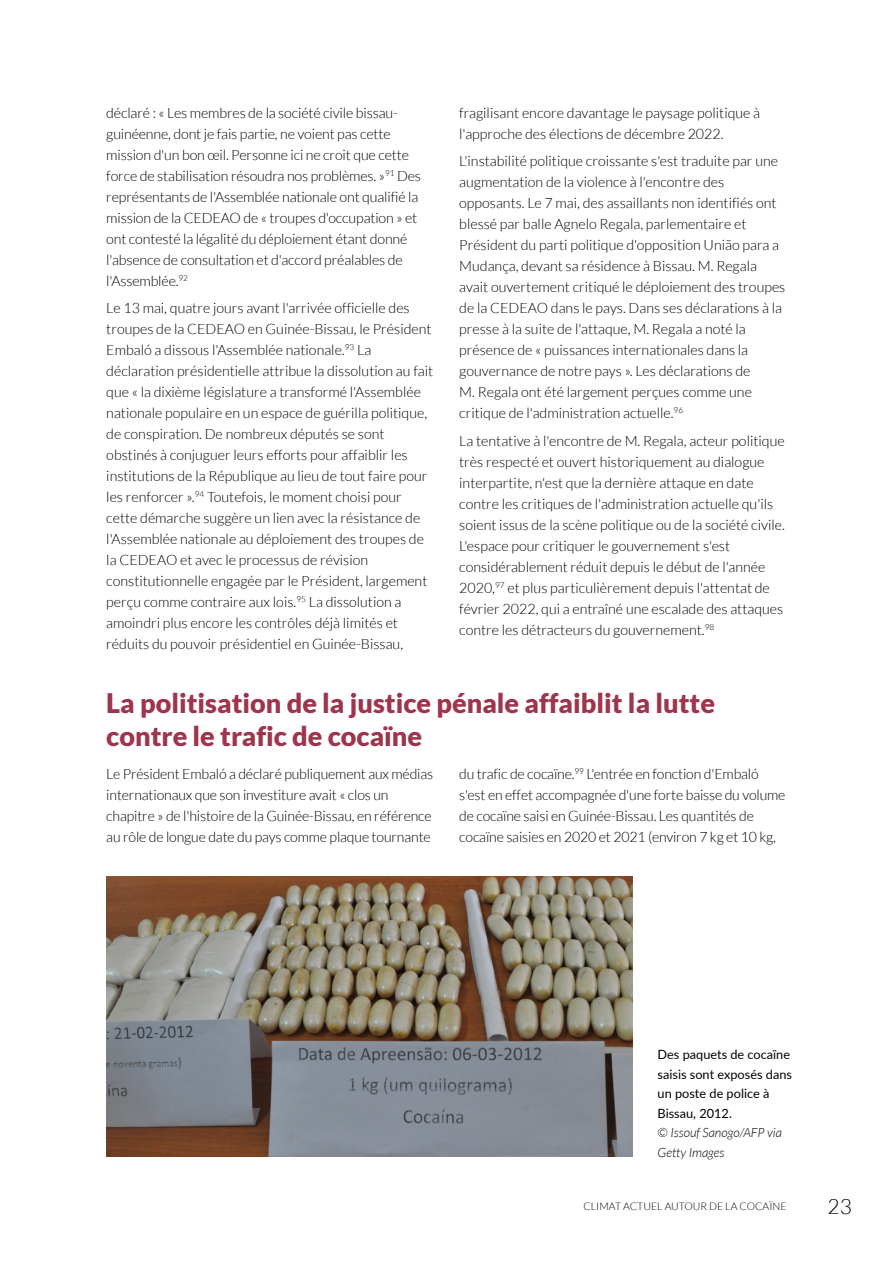
<style>
.page{position:relative;width:893px;height:1263px;background:#fff}
.page>*{position:absolute;margin:0;border:0;box-sizing:border-box;transform-origin:0 0}
.t1{font:900 27px/33px "Lato";color:#9f344d}
.t2{font:300 21px "Lato";color:#000}
.t3{font:300 14.25px/21px "Lato";color:#000}
.t4{font:12.75px/19.5px "Lato";color:#000}
.t5{font:italic 300 12.75px/19.5px "Lato";color:#000}
.t6{font:300 10.5px "Lato";color:#000}
</style>
<div class="page">
<img style="left:106px;top:876px;width:526px;height:281px">
<p class="t3" style="left:106px;top:102px;width:316px">déclaré : « Les membres de la société civile bissau&shy;guinéenne, dont je fais partie, ne voient pas cette mission d'un bon œil. Personne ici ne croit que cette force de stabilisation résoudra nos problèmes. »<sup>91</sup> Des représentants de l'Assemblée nationale ont qualifié la mission de la CEDEAO de « troupes d'occupation » et ont contesté la légalité du déploiement étant donné l'absence de consultation et d'accord préalables de l'Assemblée.<sup>92</sup></p>
<p class="t3" style="left:106px;top:298px;width:329px">Le 13 mai, quatre jours avant l'arrivée officielle des troupes de la CEDEAO en Guinée-Bissau, le Président Embaló a dissous l'Assemblée nationale.<sup>93</sup> La déclaration présidentielle attribue la dissolution au fait que « la dixième législature a transformé l'Assemblée nationale populaire en un espace de guérilla politique, de conspiration. De nombreux députés se sont obstinés à conjuguer leurs efforts pour affaiblir les institutions de la République au lieu de tout faire pour les renforcer ».<sup>94</sup> Toutefois, le moment choisi pour cette démarche suggère un lien avec la résistance de l'Assemblée nationale au déploiement des troupes de la CEDEAO et avec le processus de révision constitutionnelle engagée par le Président, largement perçu comme contraire aux lois.<sup>95</sup> La dissolution a amoindri plus encore les contrôles déjà limités et réduits du pouvoir présidentiel en Guinée-Bissau,</p>
<p class="t3" style="left:459px;top:102px;width:302px">fragilisant encore davantage le paysage politique à l'approche des élections de décembre 2022.</p>
<p class="t3" style="left:459px;top:151px;width:328px">L'instabilité politique croissante s'est traduite par une augmentation de la violence à l'encontre des opposants. Le 7 mai, des assaillants non identifiés ont blessé par balle Agnelo Regala, parlementaire et Président du parti politique d'opposition União para a Mudança, devant sa résidence à Bissau. M. Regala avait ouvertement critiqué le déploiement des troupes de la CEDEAO dans le pays. Dans ses déclarations à la presse à la suite de l'attaque, M. Regala a noté la présence de « puissances internationales dans la gouvernance de notre pays ». Les déclarations de<br>M. Regala ont été largement perçues comme une critique de l'administration actuelle.<sup>96</sup></p>
<p class="t3" style="left:459px;top:430px;width:327px">La tentative à l'encontre de M. Regala, acteur politique très respecté et ouvert historiquement au dialogue interpartite, n'est que la dernière attaque en date contre les critiques de l'administration actuelle qu'ils soient issus de la scène politique ou de la société civile.<br>L'espace pour critiquer le gouvernement s'est considérablement réduit depuis le début de l'année 2020,<sup>97</sup> et plus particulièrement depuis l'attentat de février 2022, qui a entraîné une escalade des attaques contre les détracteurs du gouvernement.<sup>98</sup></p>
<h1 class="t1" style="left:106px;top:686px;width:610px">La politisation de la justice pénale affaiblit la lutte contre le trafic de cocaïne</h1>
<p class="t3" style="left:106px;top:763px;width:328px">Le Président Embaló a déclaré publiquement aux médias internationaux que son investiture avait « clos un chapitre » de l'histoire de la Guinée-Bissau, en référence au rôle de longue date du pays comme plaque tournante</p>
<p class="t3" style="left:459px;top:763px;width:328px">du trafic de cocaïne.<sup>99</sup> L'entrée en fonction d'Embaló s'est en effet accompagnée d'une forte baisse du volume de cocaïne saisi en Guinée-Bissau. Les quantités de cocaïne saisies en 2020 et 2021 (environ 7 kg et 10 kg,</p>
<p class="t4" style="left:658px;top:1044px;width:136px">Des paquets de cocaïne saisis sont exposés dans un poste de police à<br>Bissau, 2012.</p>
<p class="t5" style="left:658px;top:1123px;width:126px">© Issouf Sanogo/AFP via<br>Getty Images</p>
<p class="t6" style="left:583px;top:1200px;width:205px">CLIMAT ACTUEL AUTOUR DE LA COCAÏNE</p>
<h2 class="t2" style="left:828px;top:1195px;width:26px">23</h2>
</div>
